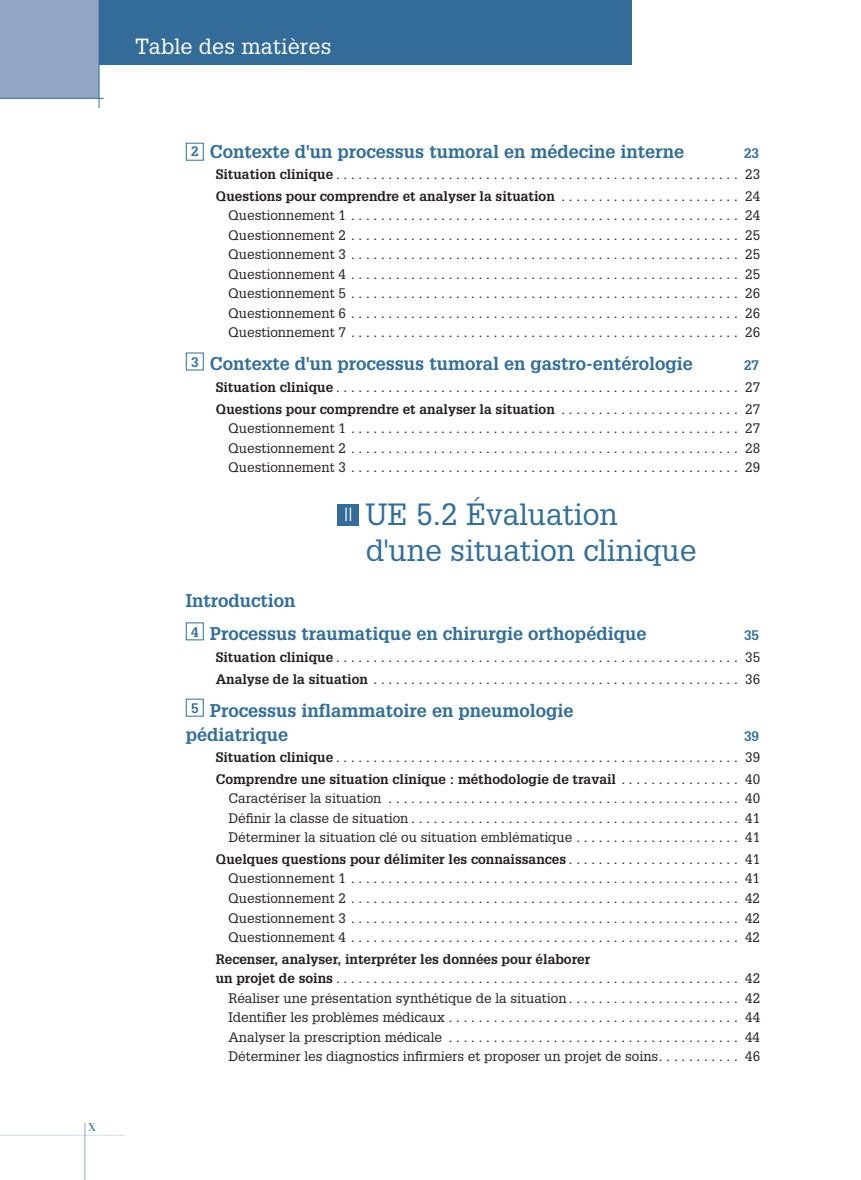
<style>
.page{position:relative;width:861px;height:1180px;background:#fff}
.page>*{position:absolute;margin:0;border:0;box-sizing:border-box;transform-origin:0 0}
.t1{font:30px/36px "Glypha";color:#306d99}
.t2{font:21.45px "Glypha";letter-spacing:.01em;color:#fff}
.t3{font:700 18px/33px "Glypha";color:#306d99}
.t4{font:13.5px/19.5px "Glypha";color:#231f20;text-align:justify}
.t5{font:700 13.5px "Glypha";color:#231f20}
.t6{font:12px "Bodoni";color:#336c99}
.s1{font-size:13.5px}
.s2{font-weight:700;color:#306d99}
.s3{font-weight:700}
.s4{font-family:"Vectora LH";font-weight:300;font-size:18.75px;color:#fff}
</style>
<div class="page">
<div style="left:0;top:0;width:99px;height:98px;background:#92a5c4"></div>
<hr style="left:99px;top:0;width:1px;height:108px;background:#336c99">
<hr style="left:0;top:98px;width:104px;height:1px;background:#336c99">
<div style="left:99px;top:0;width:532px;height:65px;background:#336c99"></div>
<hr style="left:0;top:1134px;width:125px;height:1px;background:#d8dfeb">
<hr style="left:85px;top:1122px;width:1px;height:57px;background:#92a5c4">
<div style="left:337px;top:504px;width:22px;height:21px;background:#336c99"></div>
<div style="left:186px;top:143px;width:18px;height:18px;border:1px solid #306d99"></div>
<div style="left:186px;top:352px;width:18px;height:18px;border:1px solid #306d99"></div>
<div style="left:186px;top:622px;width:18px;height:18px;border:1px solid #306d99"></div>
<div style="left:186px;top:698px;width:18px;height:18px;border:1px solid #306d99"></div>
<p class="t6" style="left:88px;top:1122px;width:10px">X</p>
<h2 class="t2" style="left:135px;top:38px;width:198px">Table des matières</h2>
<h3 class="t3" style="left:191px;top:136px;width:494px"><span class="s1">2</span> Contexte d'un processus tumoral en médecine interne</h3>
<p class="t4" style="left:216px;top:143px;width:546px;line-height:21.6px;text-indent:528px"><span class="s2">23<br></span><span class="s3">Situation clinique</span> . . . . . . . . . . . . . . . . . . . . . . . . . . . . . . . . . . . . . . . . . . . . . . . . . . . . . . 23<br><span class="s3">Questions pour comprendre et analyser la situation</span> . . . . . . . . . . . . . . . . . . . . . . . . 24</p>
<p class="t4" style="left:228px;top:207px;width:533px">Questionnement 1 . . . . . . . . . . . . . . . . . . . . . . . . . . . . . . . . . . . . . . . . . . . . . . . . . . . . 24<br>Questionnement 2 . . . . . . . . . . . . . . . . . . . . . . . . . . . . . . . . . . . . . . . . . . . . . . . . . . . . 25<br>Questionnement 3 . . . . . . . . . . . . . . . . . . . . . . . . . . . . . . . . . . . . . . . . . . . . . . . . . . . . 25<br>Questionnement 4 . . . . . . . . . . . . . . . . . . . . . . . . . . . . . . . . . . . . . . . . . . . . . . . . . . . . 25<br>Questionnement 5 . . . . . . . . . . . . . . . . . . . . . . . . . . . . . . . . . . . . . . . . . . . . . . . . . . . . 26<br>Questionnement 6 . . . . . . . . . . . . . . . . . . . . . . . . . . . . . . . . . . . . . . . . . . . . . . . . . . . . 26<br>Questionnement 7 . . . . . . . . . . . . . . . . . . . . . . . . . . . . . . . . . . . . . . . . . . . . . . . . . . . . 26</p>
<h3 class="t3" style="left:191px;top:349px;width:503px"><sup>3</sup> Contexte d'un processus tumoral en gastro-entérologie</h3>
<p class="t4" style="left:216px;top:356px;width:546px;line-height:21.6px;text-indent:528px"><span class="s2">27<br></span><span class="s3">Situation clinique</span> . . . . . . . . . . . . . . . . . . . . . . . . . . . . . . . . . . . . . . . . . . . . . . . . . . . . . . 27<br><span class="s3">Questions pour comprendre et analyser la situation</span> . . . . . . . . . . . . . . . . . . . . . . . . 27</p>
<p class="t4" style="left:228px;top:419px;width:533px">Questionnement 1 . . . . . . . . . . . . . . . . . . . . . . . . . . . . . . . . . . . . . . . . . . . . . . . . . . . . 27<br>Questionnement 2 . . . . . . . . . . . . . . . . . . . . . . . . . . . . . . . . . . . . . . . . . . . . . . . . . . . . 28<br>Questionnement 3 . . . . . . . . . . . . . . . . . . . . . . . . . . . . . . . . . . . . . . . . . . . . . . . . . . . . 29</p>
<h1 class="t1" style="left:366px;top:499px;width:332px;text-indent:-22px"><span class="s4">II</span> UE 5.2 Évaluation d'une situation clinique</h1>
<h3 class="t3" style="left:186px;top:585px;width:462px">Introduction<br><sup>4</sup> Processus traumatique en chirurgie orthopédique</h3>
<p class="t4" style="left:216px;top:625px;width:546px;line-height:21.6px;text-indent:528px"><span class="s2">35<br></span><span class="s3">Situation clinique</span> . . . . . . . . . . . . . . . . . . . . . . . . . . . . . . . . . . . . . . . . . . . . . . . . . . . . . . 35<br><span class="s3">Analyse de la situation</span> . . . . . . . . . . . . . . . . . . . . . . . . . . . . . . . . . . . . . . . . . . . . . . . . . 36</p>
<h3 class="t3" style="left:186px;top:699px;width:389px;line-height:24px"><sup>5</sup> Processus inflammatoire en pneumologie pédiatrique</h3>
<p class="t4" style="left:216px;top:726px;width:546px;line-height:21.6px;text-indent:528px"><span class="s2">39<br></span><span class="s3">Situation clinique</span> . . . . . . . . . . . . . . . . . . . . . . . . . . . . . . . . . . . . . . . . . . . . . . . . . . . . . . 39<br><span class="s3">Comprendre une situation clinique : méthodologie de travail</span> . . . . . . . . . . . . . . . . 40</p>
<p class="t4" style="left:228px;top:789px;width:533px">Caractériser la situation . . . . . . . . . . . . . . . . . . . . . . . . . . . . . . . . . . . . . . . . . . . . . . . 40<br>Définir la classe de situation . . . . . . . . . . . . . . . . . . . . . . . . . . . . . . . . . . . . . . . . . . . . 41<br>Déterminer la situation clé ou situation emblématique . . . . . . . . . . . . . . . . . . . . . . 41</p>
<p class="t4" style="left:228px;top:850px;width:533px;text-indent:-13px"><span class="s3">Quelques questions pour délimiter les connaissances</span> . . . . . . . . . . . . . . . . . . . . . . . 41<br>Questionnement 1 . . . . . . . . . . . . . . . . . . . . . . . . . . . . . . . . . . . . . . . . . . . . . . . . . . . . 41<br>Questionnement 2 . . . . . . . . . . . . . . . . . . . . . . . . . . . . . . . . . . . . . . . . . . . . . . . . . . . . 42<br>Questionnement 3 . . . . . . . . . . . . . . . . . . . . . . . . . . . . . . . . . . . . . . . . . . . . . . . . . . . . 42<br>Questionnement 4 . . . . . . . . . . . . . . . . . . . . . . . . . . . . . . . . . . . . . . . . . . . . . . . . . . . . 42</p>
<p class="t5" style="left:216px;top:953px;width:376px">Recenser, analyser, interpréter les données pour élaborer</p>
<p class="t4" style="left:216px;top:969px;width:546px"><span class="s3">un projet de soins</span> . . . . . . . . . . . . . . . . . . . . . . . . . . . . . . . . . . . . . . . . . . . . . . . . . . . . . . 42</p>
<p class="t4" style="left:228px;top:989px;width:533px">Réaliser une présentation synthétique de la situation . . . . . . . . . . . . . . . . . . . . . . . 42</p>
<p class="t4" style="left:228px;top:1008px;width:533px">Identifier les problèmes médicaux . . . . . . . . . . . . . . . . . . . . . . . . . . . . . . . . . . . . . . . 44</p>
<p class="t4" style="left:228px;top:1028px;width:533px">Analyser la prescription médicale . . . . . . . . . . . . . . . . . . . . . . . . . . . . . . . . . . . . . . . 44</p>
<p class="t4" style="left:228px;top:1047px;width:533px">Déterminer les diagnostics infirmiers et proposer un projet de soins . . . . . . . . . . . 46</p>
</div>
